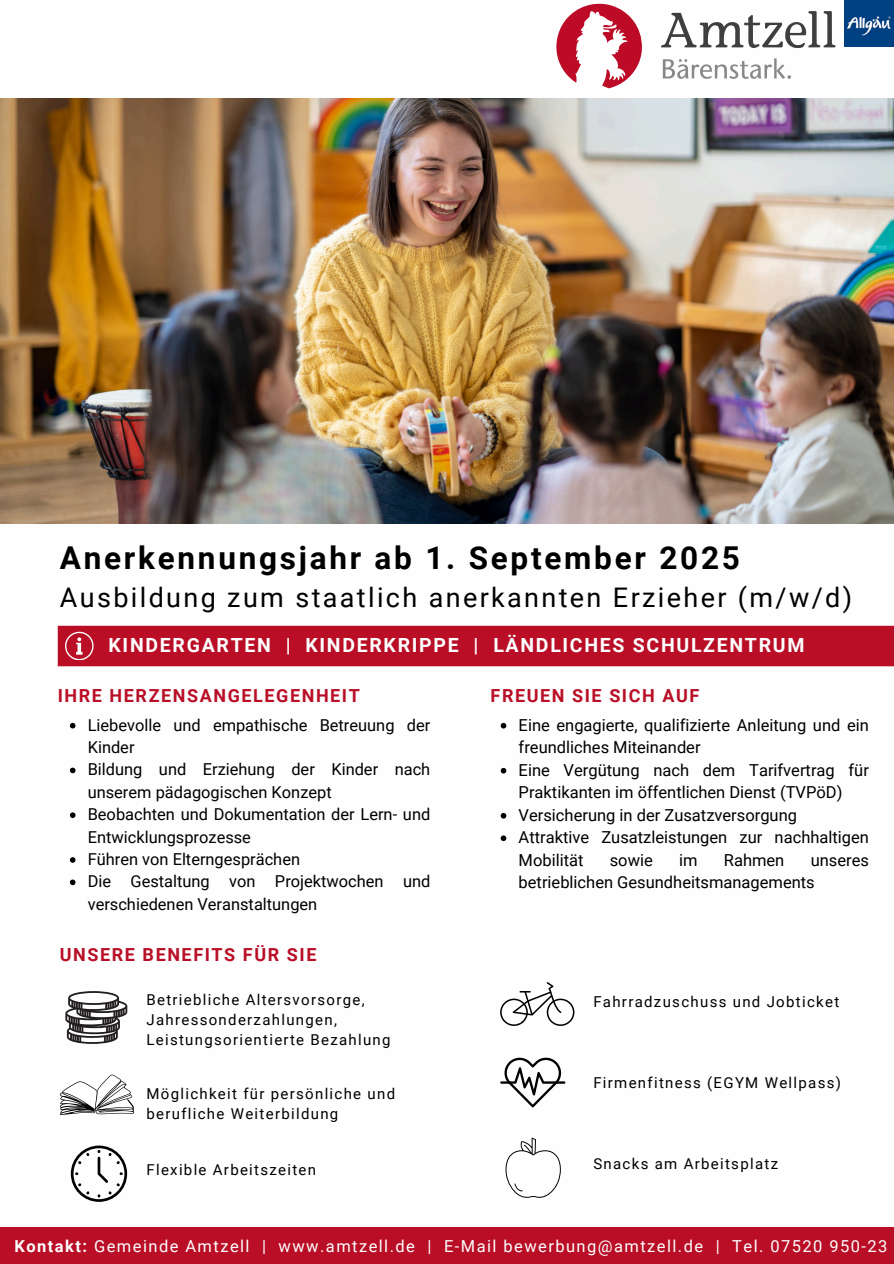
<style>
.page{position:relative;width:894px;height:1264px;background:#fff}
.page>*{position:absolute;margin:0;border:0;box-sizing:border-box;transform-origin:0 0}
.t1{font:700 31.5px "Roboto";letter-spacing:.09em;color:#000}
.t2{font:27px "Roboto";letter-spacing:.09em;color:#000}
.t3{font:700 19.5px "Roboto";letter-spacing:.085em;color:#fefefe}
.t4{font:700 18px "Roboto";letter-spacing:.085em;color:#b90e26}
.t5{font:16.5px/22.5px "Roboto";color:#000}
.t6{font:16.5px "Roboto";letter-spacing:.09em;color:#fefefe}
.t7{font:16.35px/22.4px "Roboto";color:#000}
.t8{font:15px/20px "Roboto";letter-spacing:.09em;color:#000}
.s1{font-weight:700}
</style>
<div class="page">
<svg style="left:661px;top:11px;width:174px;height:37px"></svg>
<svg style="left:662px;top:58px;width:128px;height:21px"></svg>
<svg style="left:556px;top:4px;width:85px;height:84px"></svg>
<div style="left:0;top:1227px;width:893px;height:36px;background:#b90e26"></div>
<div style="left:58px;top:625px;width:835px;height:41px;background:#b90e26"></div>
<svg style="left:65px;top:631px;width:28px;height:29px"></svg>
<img style="left:844px;top:0;width:49px;height:46px">
<img style="left:0;top:98px;width:893px;height:425px">
<svg style="left:505px;top:1137px;width:56px;height:61px"></svg>
<svg style="left:500px;top:1057px;width:65px;height:50px"></svg>
<svg style="left:500px;top:982px;width:74px;height:43px"></svg>
<svg style="left:60px;top:1074px;width:74px;height:41px"></svg>
<svg style="left:71px;top:1145px;width:56px;height:56px"></svg>
<svg style="left:65px;top:991px;width:62px;height:52px"></svg>
<svg style="left:70px;top:723px;width:5px;height:5px"></svg>
<svg style="left:70px;top:767px;width:5px;height:6px"></svg>
<svg style="left:70px;top:812px;width:5px;height:6px"></svg>
<svg style="left:70px;top:857px;width:5px;height:5px"></svg>
<svg style="left:70px;top:879px;width:5px;height:6px"></svg>
<svg style="left:500px;top:723px;width:6px;height:5px"></svg>
<svg style="left:500px;top:768px;width:6px;height:5px"></svg>
<svg style="left:500px;top:813px;width:6px;height:5px"></svg>
<svg style="left:500px;top:835px;width:6px;height:6px"></svg>
<p class="t1" style="left:60px;top:539px;width:681px">Anerkennungsjahr ab 1. September 2025</p>
<p class="t2" style="left:60px;top:582px;width:793px">Ausbildung zum staatlich anerkannten Erzieher (m/w/d)</p>
<h1 class="t3" style="left:108px;top:634px;width:697px">KINDERGARTEN | KINDERKRIPPE | LÄNDLICHES SCHULZENTRUM</h1>
<p class="t4" style="left:58px;top:685px;width:303px">IHRE HERZENSANGELEGENHEIT</p>
<h2 class="t7" style="left:88px;top:714px;width:344px">Liebevolle und empathische Betreuung der<br>Kinder</h2>
<h2 class="t7" style="left:88px;top:758px;width:344px">Bildung und Erziehung der Kinder nach unserem pädagogischen Konzept</h2>
<h2 class="t7" style="left:88px;top:803px;width:344px">Beobachten und Dokumentation der Lern- und<br>Entwicklungsprozesse</h2>
<p class="t7" style="left:88px;top:848px;width:214px">Führen von Elterngesprächen</p>
<p class="t7" style="left:88px;top:870px;width:344px">Die Gestaltung von Projektwochen und verschiedenen Veranstaltungen</p>
<p class="t4" style="left:490px;top:685px;width:210px">FREUEN SIE SICH AUF</p>
<p class="t5" style="left:518px;top:714px;width:352px">Eine engagierte, qualifizierte Anleitung und ein freundliches Miteinander</p>
<p class="t5" style="left:518px;top:759px;width:352px">Eine Vergütung nach dem Tarifvertrag für<br>Praktikanten im öffentlichen Dienst (TVPöD)</p>
<h2 class="t5" style="left:518px;top:804px;width:280px">Versicherung in der Zusatzversorgung</h2>
<p class="t5" style="left:518px;top:826px;width:352px">Attraktive Zusatzleistungen zur nachhaltigen<br>Mobilität</p>
<p class="t5" style="left:609px;top:849px;width:45px">sowie</p>
<p class="t5" style="left:679px;top:849px;width:20px">im</p>
<p class="t5" style="left:723px;top:849px;width:62px">Rahmen</p>
<p class="t5" style="left:518px;top:849px;width:352px;text-indent:292px">unseres betrieblichen Gesundheitsmanagements</p>
<p class="t4" style="left:60px;top:944px;width:258px">UNSERE BENEFITS FÜR SIE</p>
<p class="t8" style="left:146px;top:989px;width:220px">Betriebliche Altersvorsorge,</p>
<p class="t8" style="left:146px;top:1009px;width:245px">Jahressonderzahlungen,<br>Leistungsorientierte Bezahlung</p>
<p class="t8" style="left:146px;top:1083px;width:250px">Möglichkeit für persönliche und</p>
<p class="t8" style="left:146px;top:1103px;width:193px">berufliche Weiterbildung</p>
<p class="t8" style="left:146px;top:1159px;width:171px">Flexible Arbeitszeiten</p>
<p class="t8" style="left:593px;top:991px;width:247px">Fahrradzuschuss und Jobticket</p>
<p class="t8" style="left:593px;top:1072px;width:249px">Firmenfitness (EGYM Wellpass)</p>
<p class="t8" style="left:593px;top:1153px;width:186px">Snacks am Arbeitsplatz</p>
<p class="t6" style="left:15px;top:1237px;width:874px"><span class="s1">Kontakt:</span> Gemeinde Amtzell | www.amtzell.de | E-Mail bewerbung@amtzell.de | Tel. 07520 950-23</p>
</div>
